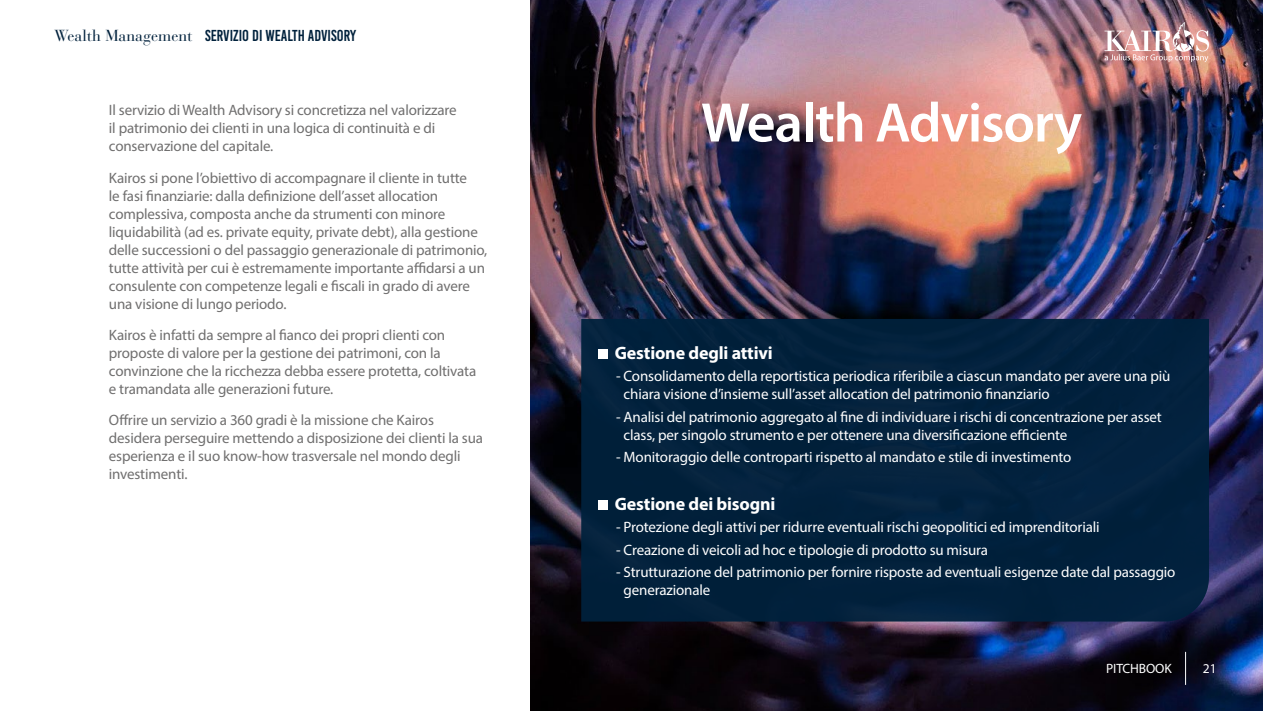
<style>
.page{position:relative;width:1263px;height:711px;background:#fff}
.page>*{position:absolute;margin:0;border:0;box-sizing:border-box;transform-origin:0 0}
.t1{font:600 56.1px "Myriad Pro";letter-spacing:-.02em;color:#fff}
.t2{font:700 18px "Myriad Pro";letter-spacing:-.01em;color:#fff}
.t3{font:15.9px "Bebas Kai";color:#00213c}
.t4{font:15px/18px "Myriad Pro";letter-spacing:-.01em;color:#706f6f}
.t5{font:15px/18px "Myriad Pro";letter-spacing:-.01em;color:#fff}
.t6{font:13.5px "Myriad Pro";letter-spacing:-.01em;color:#fff}
.s1{font-family:"Bauer Bodoni"}
</style>
<div class="page">
<img style="left:531px;top:0;width:732px;height:710px">
<div style="left:581px;top:319px;width:628px;height:302px;background:#01213c"></div>
<div style="left:598px;top:349px;width:10px;height:10px;background:#fff"></div>
<div style="left:598px;top:500px;width:10px;height:9px;background:#fff"></div>
<hr style="left:1185px;top:651px;width:1px;height:33px;background:#fff">
<img style="left:1104px;top:22px;width:105px;height:40px">
<p class="t3" style="left:54px;top:27px;width:304px"><span class="s1">Wealth Management</span> SERVIZIO DI WEALTH ADVISORY</p>
<p class="t4" style="left:109px;top:101px;width:349px">Il servizio di Wealth Advisory si concretizza nel valorizzare il patrimonio dei clienti in una logica di continuità e di conservazione del capitale.</p>
<p class="t4" style="left:109px;top:168px;width:380px">Kairos si pone l’obiettivo di accompagnare il cliente in tutte<br>le fasi finanziarie: dalla definizione dell’asset allocation complessiva, composta anche da strumenti con minore liquidabilità (ad es. private equity, private debt), alla gestione delle successioni o del passaggio generazionale di patrimonio, tutte attività per cui è estremamente importante affidarsi a un consulente con competenze legali e fiscali in grado di avere una visione di lungo periodo.</p>
<p class="t4" style="left:109px;top:325px;width:369px">Kairos è infatti da sempre al fianco dei propri clienti con proposte di valore per la gestione dei patrimoni, con la convinzione che la ricchezza debba essere protetta, coltivata e tramandata alle generazioni future.</p>
<p class="t4" style="left:109px;top:411px;width:376px">Offrire un servizio a 360 gradi è la missione che Kairos desidera perseguire mettendo a disposizione dei clienti la sua esperienza e il suo know-how trasversale nel mondo degli investimenti.</p>
<p class="t1" style="left:701px;top:87px;width:382px">Wealth Advisory</p>
<p class="t2" style="left:615px;top:341px;width:159px">Gestione degli attivi</p>
<p class="t5" style="left:624px;top:367px;width:548px;text-indent:-7px">- Consolidamento della reportistica periodica riferibile a ciascun mandato per avere una più chiara visione d’insieme sull’asset allocation del patrimonio finanziario</p>
<p class="t5" style="left:624px;top:407px;width:540px;text-indent:-7px">- Analisi del patrimonio aggregato al fine di individuare i rischi di concentrazione per asset class, per singolo strumento e per ottenere una diversificazione efficiente</p>
<p class="t5" style="left:616px;top:447px;width:457px">- Monitoraggio delle controparti rispetto al mandato e stile di investimento</p>
<p class="t2" style="left:615px;top:492px;width:162px">Gestione dei bisogni</p>
<p class="t5" style="left:616px;top:517px;width:485px">- Protezione degli attivi per ridurre eventuali rischi geopolitici ed imprenditoriali</p>
<p class="t5" style="left:616px;top:540px;width:373px">- Creazione di veicoli ad hoc e tipologie di prodotto su misura</p>
<p class="t5" style="left:624px;top:562px;width:553px;text-indent:-7px">- Strutturazione del patrimonio per fornire risposte ad eventuali esigenze date dal passaggio generazionale</p>
<p class="t6" style="left:1106px;top:660px;width:67px">PITCHBOOK</p>
<p class="t6" style="left:1203px;top:660px;width:15px">21</p>
</div>
